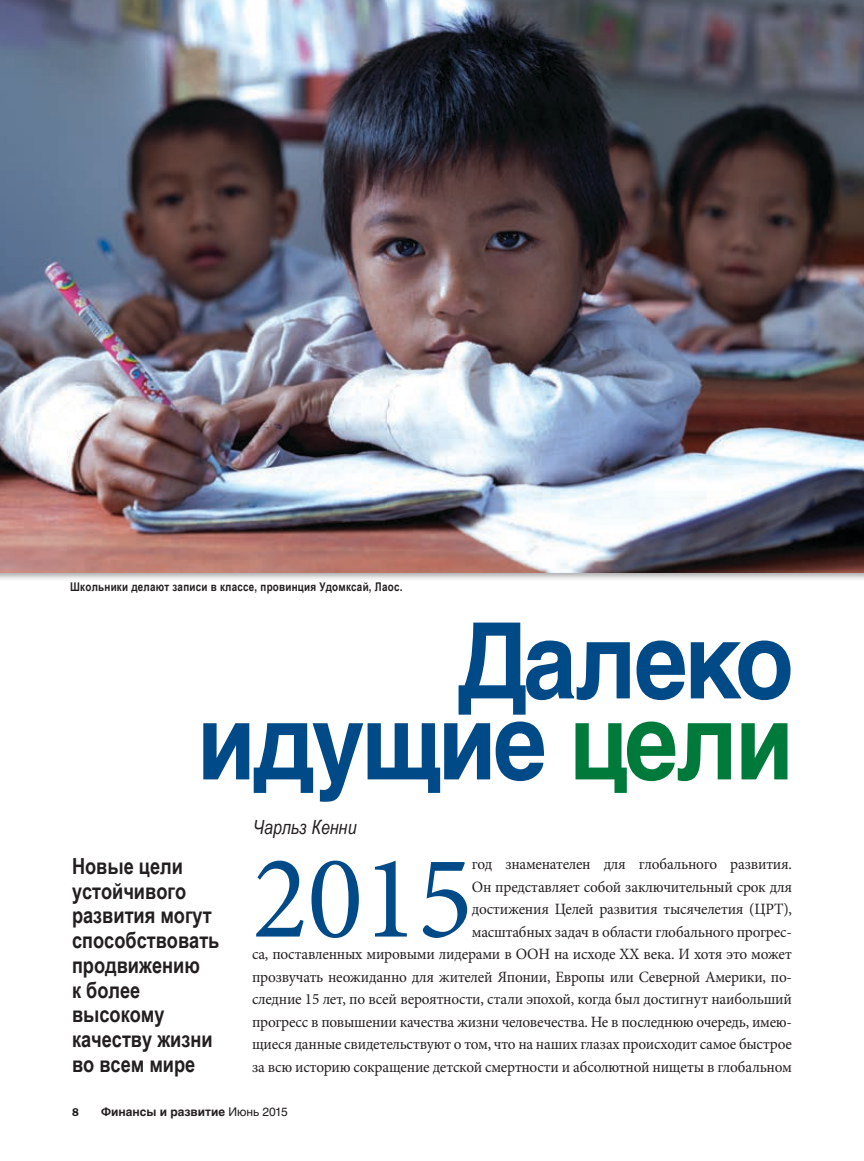
<style>
.page{position:relative;width:864px;height:1161px;background:#fff}
.page>*{position:absolute;margin:0;border:0;box-sizing:border-box;transform-origin:0 0}
.t1{font:119.55px "Minion Pro";color:#004a87}
.t2{font:700 105.6px/81px "Helvetica Cyr";letter-spacing:-.035em;color:#004a87;text-align:right;scale:.91 1}
.t3{font:700 22.2px/24.8px "Arial Narrow";color:#231f20}
.t4{font:italic 19.5px "Arial Narrow";color:#231f20}
.t5{font:15.75px/22.5px "Minion Pro";letter-spacing:-.015em;color:#231f20;text-align:right}
.t6{font:700 12px "Arial Narrow";letter-spacing:.02em;color:#231f20}
.t7{font:700 12px "Helvetica Cyr";color:#231f20}
.t8{font:600 11.25px "ITC Franklin Gothic Std";color:#231f20}
.s1{color:#007a3b}
.s2{font-family:"Helvetica Cyr Upright";font-weight:400}
</style>
<div class="page">
<img style="left:0;top:0;width:864px;height:573px">
<p class="t6" style="left:70px;top:578px;width:334px">Школьники делают записи в классе, провинция Удомксай, Лаос.</p>
<h2 class="t2" style="left:197px;top:620px;width:657px">Далеко идущие <span class="s1">цели</span></h2>
<h3 class="t3" style="left:72px;top:852px;width:149px">Новые цели устойчивого развития могут способствовать продвижению<br>к более высокому качеству жизни во всем мире</h3>
<p class="t4" style="left:254px;top:813px;width:105px">Чарльз Кенни</p>
<p class="t5" style="left:252px;top:853px;width:542px">год знаменателен для глобального развития.<br>Он представляет собой заключительный срок для<br>достижения Целей развития тысячелетия (ЦРТ),<br>масштабных задач в области глобального прогрес-<br>са, поставленных мировыми лидерами в ООН на исходе XX века. И хотя это может прозвучать неожиданно для жителей Японии, Европы или Северной Америки, по&shy;следние 15 лет, по всей вероятности, стали эпохой, когда был достигнут наибольший прогресс в повышении качества жизни человечества. Не в последнюю очередь, имею&shy;щиеся данные свидетельствуют о том, что на наших глазах происходит самое быстрое за всю историю сокращение детской смертности и абсолютной нищеты в глобальном</p>
<h1 class="t1" style="left:253px;top:818px;width:222px">2015</h1>
<p class="t8" style="left:72px;top:1106px;width:8px">8</p>
<p class="t7" style="left:101px;top:1105px;width:188px">Финансы и развитие <span class="s2">Июнь 2015</span></p>
</div>
